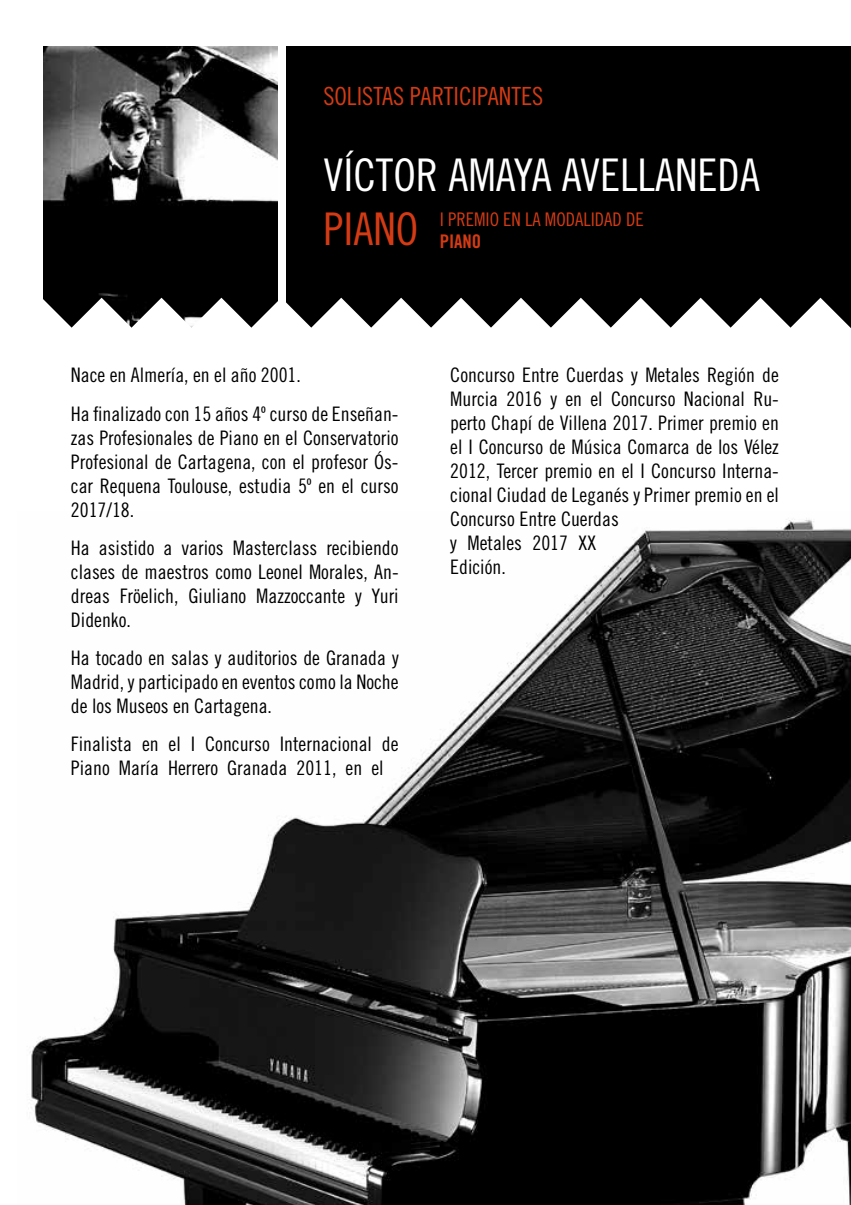
<style>
.page{position:relative;width:851px;height:1205px;background:#fff}
.page>*{position:absolute;margin:0;border:0;box-sizing:border-box;transform-origin:0 0}
.t1{font:45px "Trade Gothic LT Std Cn 18";color:#fff}
.t2{font:45px "Trade Gothic LT Std Cn 18";color:#d43b14}
.t3{font:25px "Trade Gothic LT Std Cn 18";color:#d43b14}
.t4{font:20px/24px "Trade Gothic LT Std Cn 18";color:#000}
.t5{font:18.75px "Trade Gothic LT Std Cn 18";color:#d43b14}
.t6{font:18.75px "Trade Gothic LT Std Bd Cn 20";color:#d43b14}
</style>
<div class="page">
<img style="left:29px;top:518px;width:821px;height:687px">
<img style="left:44px;top:46px;width:233px;height:252px">
<div style="left:286px;top:46px;width:564px;height:291px;background:#000"></div>
<svg style="left:43px;top:298px;width:807px;height:39px"></svg>
<p class="t3" style="left:323px;top:81px;width:221px">SOLISTAS PARTICIPANTES</p>
<h1 class="t1" style="left:323px;top:149px;width:438px">VÍCTOR AMAYA AVELLANEDA</h1>
<h1 class="t2" style="left:323px;top:203px;width:96px">PIANO</h1>
<p class="t5" style="left:439px;top:208px;width:206px">I PREMIO EN LA MODALIDAD DE</p>
<p class="t6" style="left:439px;top:230px;width:43px">PIANO</p>
<p class="t4" style="left:71px;top:356px;width:329px;line-height:38.2px">Nace en Almería, en el año 2001.<br>Ha finalizado con 15 años 4º curso de Enseñan-</p>
<p class="t4" style="left:71px;top:425px;width:329px;text-align:justify">zas Profesionales de Piano en el Conservatorio Profesional de Cartagena, con el profesor Ós&shy;car Requena Toulouse, estudia 5º en el curso 2017/18.</p>
<p class="t4" style="left:71px;top:535px;width:329px;text-align:justify">Ha asistido a varios Masterclass recibiendo clases de maestros como Leonel Morales, An&shy;dreas Fröelich, Giuliano Mazzoccante y Yuri Didenko.</p>
<p class="t4" style="left:71px;top:645px;width:329px;text-align:justify">Ha tocado en salas y auditorios de Granada y Madrid, y participado en eventos como la Noche de los Museos en Cartagena.</p>
<p class="t4" style="left:71px;top:732px;width:329px">Finalista en el I Concurso Internacional de<br>Piano María Herrero Granada 2011, en el</p>
<p class="t4" style="left:450px;top:363px;width:330px">Concurso Entre Cuerdas y Metales Región de Murcia 2016 y en el Concurso Nacional Ru&shy;perto Chapí de Villena 2017. Primer premio en el I Concurso de Música Comarca de los Vélez 2012, Tercer premio en el I Concurso Interna&shy;cional Ciudad de Leganés y Primer premio en el Concurso Entre Cuerdas<br>y Metales 2017 XX<br>Edición.</p>
</div>
